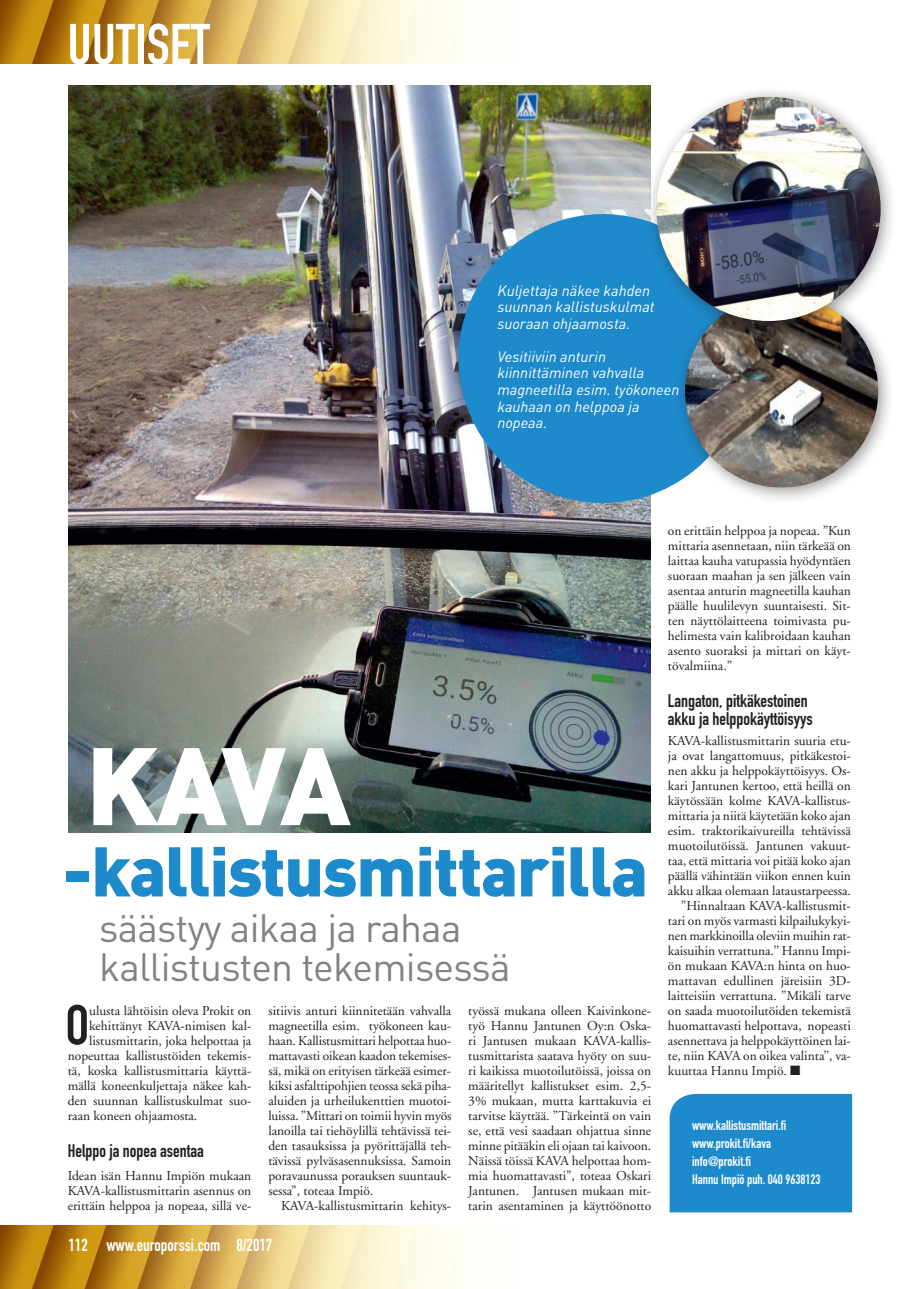
<style>
.page{position:relative;width:919px;height:1289px;background:#fff}
.page>*{position:absolute;margin:0;border:0;box-sizing:border-box;transform-origin:0 0}
.t1{font:900 108.15px "DIN";color:#fff}
.t2{font:900 69px "DIN";letter-spacing:-.02em;color:#1d8acb}
.t3{font:57px "DIN Engschrift";color:#fff}
.t4{font:55.65px "DIN Engschrift";color:#231f20}
.t5{font:39px/39px "DIN";letter-spacing:-.02em;color:#808285}
.t6{font:18px/18px "DIN Engschrift";color:#231f20}
.t7{font:17.25px "DIN Engschrift";color:#fff}
.t8{font:italic 15px/16.5px "DIN";color:#fff}
.t9{font:13.5px/15px "Adobe Garamond";color:#231f20;text-align:justify}
.t10{font:13.5px/18px "DIN Engschrift";color:#fff}
</style>
<div class="page">
<img style="left:0;top:0;width:457px;height:64px">
<img style="left:0;top:1225px;width:457px;height:63px">
<img style="left:68px;top:86px;width:583px;height:746px">
<div style="left:458px;top:214px;width:289px;height:289px;background:#1d8acb;border-radius:50%"></div>
<div style="left:674px;top:283px;width:221px;height:221px;background:#231f20;opacity:.45"></div>
<img style="left:685px;top:294px;width:193px;height:193px;border-radius:97px">
<div style="left:645px;top:86px;width:252px;height:252px;background:#231f20;opacity:.45"></div>
<img style="left:656px;top:97px;width:224px;height:224px;border-radius:112px">
<div style="left:669px;top:1093px;width:183px;height:119px;background:#1d8acb"></div>
<h3 class="t3" style="left:67px;top:11px;width:144px">UUTISET</h3>
<p class="t8" style="left:497px;top:282px;width:159px">Kuljettaja näkee kahden suunnan kallistuskulmat suoraan ohjaamosta.</p>
<p class="t8" style="left:497px;top:348px;width:184px">Vesitiiviin anturin kiinnittäminen vahvalla magneetilla esim. työkoneen kauhaan on helppoa ja nopeaa.</p>
<h1 class="t1" style="left:86px;top:713px;width:266px">KAVA</h1>
<h2 class="t2" style="left:63px;top:825px;width:586px">-kallistusmittarilla</h2>
<h3 class="t5" style="left:99px;top:907px;width:413px">säästyy aikaa ja rahaa kallistusten tekemisessä</h3>
<h3 class="t4" style="left:65px;top:992px;width:25px">O</h3>
<p class="t9" style="left:89px;top:1003px;width:164px">ulusta lähtöisin oleva Prokit on</p>
<p class="t9" style="left:89px;top:1018px;width:164px">kehittänyt KAVA-nimisen kal-</p>
<p class="t9" style="left:89px;top:1033px;width:164px">listusmittarin, joka helpottaa ja</p>
<p class="t9" style="left:68px;top:1048px;width:185px">nopeuttaa kallistustöiden tekemis-</p>
<p class="t9" style="left:68px;top:1063px;width:185px">tä, koska kallistusmittaria käyttä-</p>
<p class="t9" style="left:68px;top:1078px;width:185px">mällä koneenkuljettaja näkee kah-</p>
<p class="t9" style="left:68px;top:1093px;width:185px">den suunnan kallistuskulmat suo-</p>
<p class="t9" style="left:68px;top:1108px;width:131px">raan koneen ohjaamosta.</p>
<h3 class="t6" style="left:68px;top:1142px;width:138px">Helppo ja nopea asentaa</h3>
<p class="t9" style="left:68px;top:1168px;width:185px">Idean isän Hannu Impiön mukaan KAVA-kallistusmittarin asennus on erittäin helppoa ja nopeaa, sillä ve-</p>
<p class="t9" style="left:268px;top:1003px;width:185px">sitiivis anturi kiinnitetään vahvalla magneetilla esim. työkoneen kau&shy;haan. Kallistusmittari helpottaa huo&shy;mattavasti oikean kaadon tekemises&shy;sä, mikä on erityisen tärkeää esimer&shy;kiksi asfalttipohjien teossa sekä piha&shy;aluiden ja urheilukenttien muotoi&shy;luissa. ”Mittari on toimii hyvin myös lanoilla tai tiehöylillä tehtävissä tei&shy;den tasauksissa ja pyörittäjällä teh&shy;tävissä pylväsasennuksissa. Samoin poravaunussa porauksen suuntauk&shy;sessa”, toteaa Impiö.</p>
<p class="t9" style="left:281px;top:1198px;width:172px">KAVA-kallistusmittarin kehitys-</p>
<p class="t7" style="left:68px;top:1234px;width:205px">112 www.europorssi.com 8/2017</p>
<p class="t9" style="left:468px;top:1003px;width:184px">työssä mukana olleen Kaivinkone&shy;työ Hannu Jantunen Oy:n Oska&shy;ri Jantusen mukaan KAVA-kallis&shy;tusmittarista saatava hyöty on suu&shy;ri kaikissa muotoilutöissä, joissa on määritellyt kallistukset esim. 2,5- 3% mukaan, mutta karttakuvia ei tarvitse käyttää. ”Tärkeintä on vain se, että vesi saadaan ohjattua sinne minne pitääkin eli ojaan tai kaivoon.<br>Näissä töissä KAVA helpottaa hom&shy;mia huomattavasti”, toteaa Oskari Jantunen. Jantusen mukaan mit&shy;tarin asentaminen ja käyttöönotto</p>
<p class="t9" style="left:668px;top:523px;width:184px">on erittäin helppoa ja nopeaa. ”Kun mittaria asennetaan, niin tärkeää on laittaa kauha vatupassia hyödyntäen suoraan maahan ja sen jälkeen vain asentaa anturin magneetilla kauhan päälle huulilevyn suuntaisesti. Sit&shy;ten näyttölaitteena toimivasta pu&shy;helimesta vain kalibroidaan kauhan asento suoraksi ja mittari on käyt&shy;tövalmiina.”</p>
<h3 class="t6" style="left:668px;top:692px;width:146px">Langaton, pitkäkestoinen akku ja helppokäyttöisyys</h3>
<p class="t9" style="left:668px;top:733px;width:184px">KAVA-kallistusmittarin suuria etu-</p>
<p class="t9" style="left:668px;top:748px;width:184px">ja ovat langattomuus, pitkäkestoi-</p>
<p class="t9" style="left:668px;top:763px;width:184px">nen akku ja helppokäyttöisyys. Os-</p>
<p class="t9" style="left:668px;top:778px;width:184px">kari Jantunen kertoo, että heillä on</p>
<p class="t9" style="left:668px;top:793px;width:184px">käytössään kolme KAVA-kallistus-</p>
<p class="t9" style="left:668px;top:808px;width:184px">mittaria ja niitä käytetään koko ajan</p>
<p class="t9" style="left:668px;top:823px;width:184px">esim. traktorikaivureilla tehtävissä</p>
<p class="t9" style="left:668px;top:838px;width:184px">muotoilutöissä. Jantunen vakuut-</p>
<p class="t9" style="left:668px;top:853px;width:184px">taa, että mittaria voi pitää koko ajan</p>
<p class="t9" style="left:668px;top:868px;width:184px">päällä vähintään viikon ennen kuin</p>
<p class="t9" style="left:668px;top:883px;width:184px">akku alkaa olemaan lataustarpeessa.</p>
<p class="t9" style="left:680px;top:898px;width:172px">’’Hinnaltaan KAVA-kallistusmit-</p>
<p class="t9" style="left:668px;top:913px;width:184px">tari on myös varmasti kilpailukykyi-</p>
<p class="t9" style="left:668px;top:928px;width:184px">nen markkinoilla oleviin muihin rat-</p>
<p class="t9" style="left:668px;top:943px;width:184px">kaisuihin verrattuna.’’ Hannu Impi-</p>
<p class="t9" style="left:668px;top:958px;width:184px">ön mukaan KAVA:n hinta on huo-</p>
<p class="t9" style="left:668px;top:973px;width:184px">mattavan edullinen järeisiin 3D-</p>
<p class="t9" style="left:668px;top:988px;width:184px">laitteisiin verrattuna. ’’Mikäli tarve</p>
<p class="t9" style="left:668px;top:1003px;width:184px">on saada muotoilutöiden tekemistä</p>
<p class="t9" style="left:668px;top:1018px;width:184px">huomattavasti helpottava, nopeasti</p>
<p class="t9" style="left:668px;top:1033px;width:184px">asennettava ja helppokäyttöinen lai-</p>
<p class="t9" style="left:668px;top:1048px;width:184px">te, niin KAVA on oikea valinta’’, va-</p>
<p class="t9" style="left:668px;top:1063px;width:134px">kuuttaa Hannu Impiö. ■</p>
<p class="t10" style="left:692px;top:1116px;width:130px">www.kallistusmittari.fi www.prokit.fi/kava info@prokit.fi<br>Hannu Impiö puh. 040 9638123</p>
</div>
